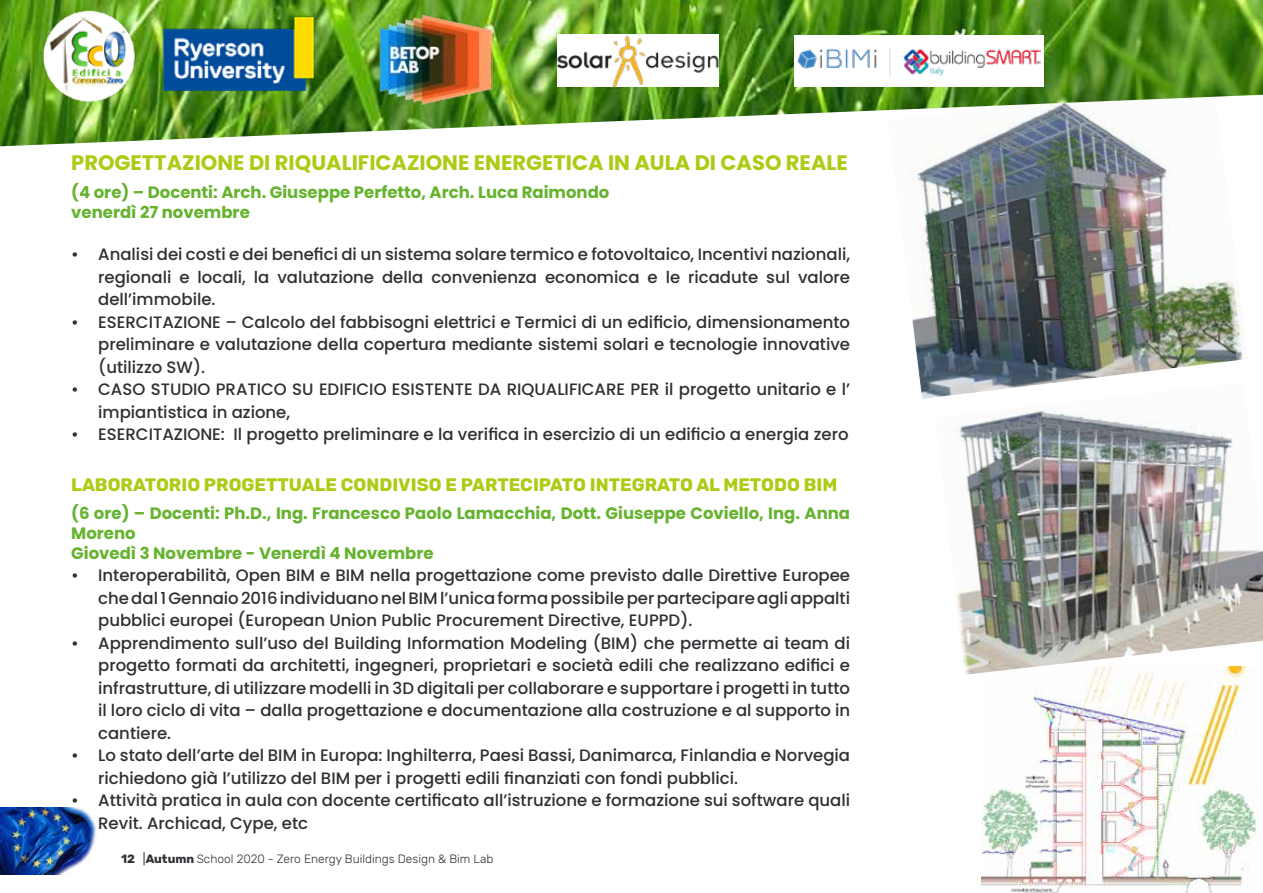
<style>
.page{position:relative;width:1263px;height:893px;background:#fff}
.page>*{position:absolute;margin:0;border:0;box-sizing:border-box;transform-origin:0 0}
.t1{font:700 21px "Poppins";color:#afca14}
.t2{font:700 18px "Rubik";color:#afca14}
.t3{font:500 16.5px/22.5px "Poppins";color:#2f2f34;text-align:justify}
.t4{font:700 16.5px/19.8px "Poppins";color:#65b32e}
.t5{font:300 12px "Rubik";color:#2f2f34}
.s1{font-weight:700}
.s2{font-weight:400}
</style>
<div class="page">
<img style="left:911px;top:146px;width:336px;height:253px">
<img style="left:982px;top:675px;width:276px;height:218px">
<img style="left:935px;top:382px;width:328px;height:293px">
<img style="left:0;top:0;width:1263px;height:146px">
<img style="left:34px;top:9px;width:116px;height:93px">
<img style="left:157px;top:10px;width:166px;height:90px">
<img style="left:557px;top:35px;width:162px;height:52px">
<img style="left:378px;top:14px;width:115px;height:90px">
<div style="left:794px;top:35px;width:249px;height:51px;background:#fff"></div>
<img style="left:797px;top:48px;width:243px;height:29px">
<img style="left:0;top:808px;width:96px;height:67px">
<p class="t1" style="left:71px;top:150px;width:778px">PROGETTAZIONE DI RIQUALIFICAZIONE ENERGETICA IN AULA DI CASO REALE</p>
<p class="t4" style="left:71px;top:182px;width:540px">(4 ore) – Docenti: Arch. Giuseppe Perfetto, Arch. Luca Raimondo venerdì 27 novembre</p>
<p class="t3" style="left:98px;top:243px;width:753px;text-indent:-27px">• Analisi dei costi e dei benefici di un sistema solare termico e fotovoltaico, Incentivi nazionali, regionali e locali, la valutazione della convenienza economica e le ricadute sul valore dell’immobile.</p>
<p class="t3" style="left:98px;top:311px;width:753px;text-indent:-27px">• ESERCITAZIONE – Calcolo del fabbisogni elettrici e Termici di un edificio, dimensionamento preliminare e valutazione della copertura mediante sistemi solari e tecnologie innovative (utilizzo SW).</p>
<p class="t3" style="left:98px;top:378px;width:753px;text-indent:-27px">• CASO STUDIO PRATICO SU EDIFICIO ESISTENTE DA RIQUALIFICARE PER il progetto unitario e l’ impiantistica in azione,</p>
<p class="t3" style="left:71px;top:423px;width:779px">• ESERCITAZIONE: Il progetto preliminare e la verifica in esercizio di un edificio a energia zero</p>
<p class="t2" style="left:71px;top:474px;width:767px">LABORATORIO PROGETTUALE CONDIVISO E PARTECIPATO INTEGRATO AL METODO BIM</p>
<p class="t4" style="left:71px;top:504px;width:780px">(6 ore) – Docenti: Ph.D., Ing. Francesco Paolo Lamacchia, Dott. Giuseppe Coviello, Ing. Anna<br>Moreno<br>Giovedì 3 Novembre - Venerdì 4 Novembre</p>
<p class="t3" style="left:98px;top:564px;width:753px;text-indent:-27px">• Interoperabilità, Open BIM e BIM nella progettazione come previsto dalle Direttive Europee che dal 1 Gennaio 2016 individuano nel BIM l’unica forma possibile per partecipare agli appalti pubblici europei (European Union Public Procurement Directive, EUPPD).</p>
<p class="t3" style="left:98px;top:632px;width:753px;text-indent:-27px">• Apprendimento sull’uso del Building Information Modeling (BIM) che permette ai team di progetto formati da architetti, ingegneri, proprietari e società edili che realizzano edifici e infrastrutture, di utilizzare modelli in 3D digitali per collaborare e supportare i progetti in tutto il loro ciclo di vita – dalla progettazione e documentazione alla costruzione e al supporto in cantiere.</p>
<p class="t3" style="left:98px;top:744px;width:753px;text-indent:-27px">• Lo stato dell’arte del BIM in Europa: Inghilterra, Paesi Bassi, Danimarca, Finlandia e Norvegia richiedono già l’utilizzo del BIM per i progetti edili finanziati con fondi pubblici.</p>
<p class="t3" style="left:98px;top:789px;width:753px;text-indent:-27px">• Attività pratica in aula con docente certificato all’istruzione e formazione sui software quali<br>Revit. Archicad, Cype, etc</p>
<p class="t5" style="left:121px;top:852px;width:374px"><span class="s1">12</span> <span class="s2">|</span><span class="s1">Autumn</span> School 2020 - Zero Energy Buildings Design &amp; Bim Lab</p>
</div>
